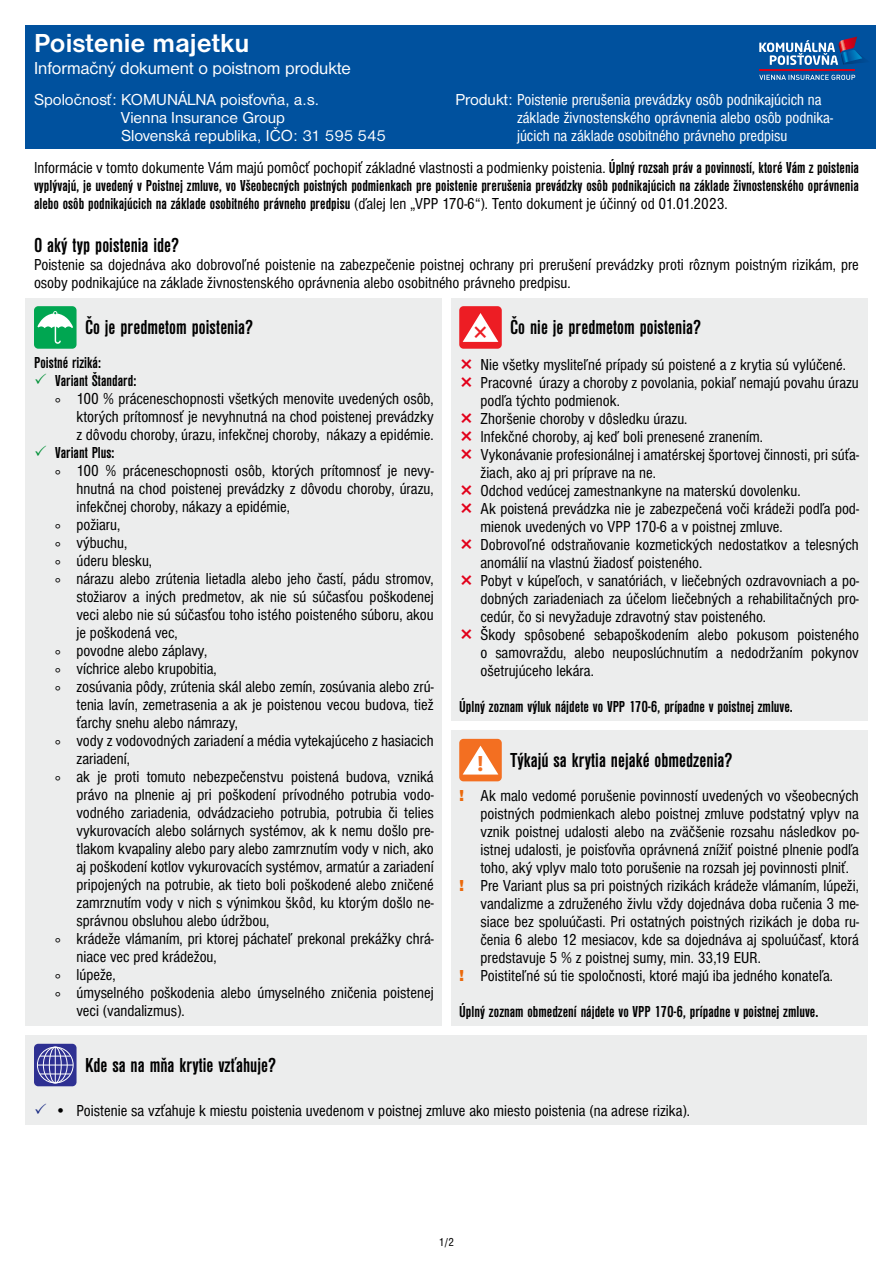
<style>
.page{position:relative;width:893px;height:1263px;background:#fff}
.page>*{position:absolute;margin:0;border:0;box-sizing:border-box;transform-origin:0 0}
.t1{font:700 27px "Nimbus Sans DOT";color:#fff}
.t2{font:700 22.2px "Myriad Pro";color:#ed1d24}
.t3{font:700 22.2px "Myriad Pro";color:#f36f21}
.t4{font:700 condensed 21px "Nimbus Sans DOT";color:#000}
.t5{font:18px "Nimbus Sans DOT";color:#fff}
.t6{font:condensed 16.5px/18px "Nimbus Sans DOT";color:#000}
.t7{font:700 condensed 16.5px/18px "Nimbus Sans DOT";color:#000}
.t8{font:condensed 16.5px/18px "Nimbus Sans DOT";color:#fff}
.t9{font:16.5px/18px "Nimbus Sans DOT";color:#fff}
.t10{font:condensed 12px "Nimbus Sans DOT";color:#000}
.s1{font-stretch:normal}
.s2{font-weight:400}
.s3{font-family:"Nimbus Sans DOT Blac";font-stretch:normal;color:#eb690b}
</style>
<div class="page">
<div style="left:26px;top:298px;width:416px;height:727px;background:#eceded"></div>
<div style="left:26px;top:1035px;width:841px;height:89px;background:#eceded"></div>
<div style="left:451px;top:298px;width:416px;height:422px;background:#eceded"></div>
<div style="left:451px;top:730px;width:416px;height:295px;background:#eceded"></div>
<div style="left:26px;top:26px;width:850px;height:123px;background:#00519e"></div>
<hr style="left:759px;top:69px;width:96px;height:1px;background:#da001a">
<svg style="left:759px;top:75px;width:96px;height:5px"></svg>
<svg style="left:759px;top:37px;width:106px;height:28px"></svg>
<div style="left:34px;top:306px;width:43px;height:43px;background:#00a651;border-radius:4px"></div>
<svg style="left:37px;top:311px;width:36px;height:33px"></svg>
<div style="left:459px;top:306px;width:43px;height:43px;background:#ed1d24;border-radius:4px"></div>
<svg style="left:463px;top:313px;width:35px;height:29px"></svg>
<div style="left:459px;top:739px;width:43px;height:42px;background:#f36f21;border-radius:4px"></div>
<svg style="left:463px;top:746px;width:35px;height:28px"></svg>
<svg style="left:34px;top:1044px;width:43px;height:42px"></svg>
<div style="left:37px;top:1047px;width:36px;height:36px;border:1px solid #fff;border-radius:50%"></div>
<hr style="left:55px;top:1047px;width:1px;height:36px;background:#fff">
<hr style="left:37px;top:1065px;width:36px;height:1px;background:#fff">
<hr style="left:40px;top:1074px;width:31px;height:1px;background:#fff">
<hr style="left:40px;top:1056px;width:31px;height:1px;background:#fff">
<div style="left:43px;top:1047px;width:24px;height:36px;border:1px solid #fff;border-radius:50%"></div>
<div style="left:49px;top:1047px;width:13px;height:36px;border:1px solid #fff;border-radius:50%"></div>
<h1 class="t1" style="left:34px;top:28px;width:217px">Poistenie majetku</h1>
<p class="t5" style="left:34px;top:58px;width:318px">Informačný dokument o poistnom produkte</p>
<p class="t9" style="left:121px;top:90px;width:266px;text-indent:-87px">Spoločnosť: KOMUNÁLNA poisťovňa, a.s.<br>Vienna Insurance Group<br>Slovenská republika, IČO: 31 595 545</p>
<p class="t8" style="left:517px;top:90px;width:317px;text-indent:-62px"><span class="s1">Produkt:</span> Poistenie prerušenia prevádzky osôb podnikajúcich na základe živnostenského oprávnenia alebo osôb podnika&shy;júcich na základe osobitného právneho predpisu</p>
<p class="t7" style="left:34px;top:158px;width:826px;text-align:justify"><span class="s2">Informácie v tomto dokumente Vám majú pomôcť pochopiť základné vlastnosti a podmienky poistenia.</span> Úplný rozsah práv a povinností, ktoré Vám z poistenia vyplývajú, je uvedený v Poistnej zmluve, vo Všeobecných poistných podmienkach pre poistenie prerušenia prevádzky osôb podnikajúcich na základe živnostenského oprávnenia alebo osôb podnikajúcich na základe osobitného právneho predpisu <span class="s2">(ďalej len „VPP 170-6“). Tento dokument je účinný od 01.01.2023.</span></p>
<p class="t4" style="left:34px;top:234px;width:147px">O aký typ poistenia ide?</p>
<p class="t6" style="left:34px;top:256px;width:826px">Poistenie sa dojednáva ako dobrovoľné poistenie na zabezpečenie poistnej ochrany pri prerušení prevádzky proti rôznym poistným rizikám, pre osoby podnikajúce na základe živnostenského oprávnenia alebo osobitného právneho predpisu.</p>
<h2 class="t2" style="left:474px;top:316px;width:15px">×</h2>
<p class="t4" style="left:85px;top:316px;width:170px">Čo je predmetom poistenia?</p>
<p class="t4" style="left:510px;top:316px;width:192px">Čo nie je predmetom poistenia?</p>
<p class="t7" style="left:55px;top:354px;width:83px;text-indent:-21px">Poistné riziká:<br>Variant Štandard:</p>
<p class="t6" style="left:77px;top:390px;width:359px;text-align:justify;text-indent:-21px">° 100 % práceneschopnosti všetkých menovite uvedených osôb, ktorých prítomnosť je nevyhnutná na chod poistenej prevádzky z dôvodu choroby, úrazu, infekčnej choroby, nákazy a epidémie.</p>
<p class="t7" style="left:55px;top:444px;width:61px">Variant Plus:</p>
<p class="t6" style="left:55px;top:462px;width:380px">° 100 % práceneschopnosti osôb, ktorých prítomnosť je nevy-</p>
<p class="t6" style="left:77px;top:480px;width:359px">hnutná na chod poistenej prevádzky z dôvodu choroby, úrazu,</p>
<p class="t6" style="left:77px;top:498px;width:215px">infekčnej choroby, nákazy a epidémie,</p>
<p class="t6" style="left:55px;top:516px;width:67px">° požiaru,</p>
<p class="t6" style="left:55px;top:534px;width:73px">° výbuchu,</p>
<p class="t6" style="left:55px;top:552px;width:98px">° úderu blesku,</p>
<p class="t6" style="left:55px;top:570px;width:380px">° nárazu alebo zrútenia lietadla alebo jeho častí, pádu stromov,</p>
<p class="t6" style="left:77px;top:588px;width:359px">stožiarov a iných predmetov, ak nie sú súčasťou poškodenej</p>
<p class="t6" style="left:77px;top:606px;width:359px">veci alebo nie sú súčasťou toho istého poisteného súboru, akou</p>
<p class="t6" style="left:77px;top:624px;width:103px">je poškodená vec,</p>
<p class="t6" style="left:55px;top:642px;width:153px">° povodne alebo záplavy,</p>
<p class="t6" style="left:55px;top:660px;width:163px">° víchrice alebo krupobitia,</p>
<p class="t6" style="left:55px;top:678px;width:380px">° zosúvania pôdy, zrútenia skál alebo zemín, zosúvania alebo zrú-</p>
<p class="t6" style="left:77px;top:696px;width:359px">tenia lavín, zemetrasenia a ak je poistenou vecou budova, tiež</p>
<p class="t6" style="left:77px;top:714px;width:163px">ťarchy snehu alebo námrazy,</p>
<p class="t6" style="left:55px;top:732px;width:380px">° vody z vodovodných zariadení a média vytekajúceho z hasiacich</p>
<p class="t6" style="left:77px;top:750px;width:55px">zariadení,</p>
<p class="t6" style="left:55px;top:768px;width:380px">° ak je proti tomuto nebezpečenstvu poistená budova, vzniká</p>
<p class="t6" style="left:77px;top:786px;width:359px">právo na plnenie aj pri poškodení prívodného potrubia vodo-</p>
<p class="t6" style="left:77px;top:804px;width:359px">vodného zariadenia, odvádzacieho potrubia, potrubia či telies</p>
<p class="t6" style="left:77px;top:822px;width:359px">vykurovacích alebo solárnych systémov, ak k nemu došlo pre-</p>
<p class="t6" style="left:77px;top:840px;width:359px">tlakom kvapaliny alebo pary alebo zamrznutím vody v nich, ako</p>
<p class="t6" style="left:77px;top:858px;width:359px">aj poškodení kotlov vykurovacích systémov, armatúr a zariadení</p>
<p class="t6" style="left:77px;top:876px;width:359px">pripojených na potrubie, ak tieto boli poškodené alebo zničené</p>
<p class="t6" style="left:77px;top:894px;width:359px">zamrznutím vody v nich s výnimkou škôd, ku ktorým došlo ne-</p>
<p class="t6" style="left:77px;top:912px;width:194px">správnou obsluhou alebo údržbou,</p>
<p class="t6" style="left:55px;top:930px;width:380px">° krádeže vlámaním, pri ktorej páchateľ prekonal prekážky chrá-</p>
<p class="t6" style="left:77px;top:948px;width:142px">niace vec pred krádežou,</p>
<p class="t6" style="left:55px;top:966px;width:62px">° lúpeže,</p>
<p class="t6" style="left:55px;top:984px;width:380px">° úmyselného poškodenia alebo úmyselného zničenia poistenej</p>
<p class="t6" style="left:77px;top:1002px;width:110px">veci (vandalizmus).</p>
<p class="t6" style="left:480px;top:356px;width:380px">Nie všetky mysliteľné prípady sú poistené a z krytia sú vylúčené.<br>Pracovné úrazy a choroby z povolania, pokiaľ nemajú povahu úrazu podľa týchto podmienok.<br>Zhoršenie choroby v dôsledku úrazu.<br>Infekčné choroby, aj keď boli prenesené zranením.<br>Vykonávanie profesionálnej i amatérskej športovej činnosti, pri súťa&shy;žiach, ako aj pri príprave na ne.<br>Odchod vedúcej zamestnankyne na materskú dovolenku.<br>Ak poistená prevádzka nie je zabezpečená voči krádeži podľa pod&shy;mienok uvedených vo VPP 170-6 a v poistnej zmluve.<br>Dobrovoľné odstraňovanie kozmetických nedostatkov a telesných anomálií na vlastnú žiadosť poisteného.<br>Pobyt v kúpeľoch, v sanatóriách, v liečebných ozdravovniach a po&shy;dobných zariadeniach za účelom liečebných a rehabilitačných pro&shy;cedúr, čo si nevyžaduje zdravotný stav poisteného.<br>Škody spôsobené sebapoškodením alebo pokusom poisteného o samovraždu, alebo neuposlúchnutím a nedodržaním pokynov ošetrujúceho lekára.</p>
<p class="t7" style="left:459px;top:698px;width:335px">Úplný zoznam výluk nájdete vo VPP 170-6, prípadne v poistnej zmluve.</p>
<h2 class="t3" style="left:477px;top:749px;width:7px">!</h2>
<p class="t4" style="left:510px;top:749px;width:223px">Týkajú sa krytia nejaké obmedzenia?</p>
<p class="t6" style="left:459px;top:787px;width:401px"><span class="s3">!</span> Ak malo vedomé porušenie povinností uvedených vo všeobecných</p>
<p class="t6" style="left:480px;top:805px;width:380px">poistných podmienkach alebo poistnej zmluve podstatný vplyv na</p>
<p class="t6" style="left:480px;top:823px;width:380px">vznik poistnej udalosti alebo na zväčšenie rozsahu následkov po-</p>
<p class="t6" style="left:480px;top:841px;width:380px">istnej udalosti, je poisťovňa oprávnená znížiť poistné plnenie podľa</p>
<p class="t6" style="left:480px;top:859px;width:370px">toho, aký vplyv malo toto porušenie na rozsah jej povinnosti plniť.</p>
<p class="t6" style="left:459px;top:877px;width:401px"><span class="s3">!</span> Pre Variant plus sa pri poistných rizikách krádeže vlámaním, lúpeži,</p>
<p class="t6" style="left:480px;top:895px;width:380px">vandalizme a združeného živlu vždy dojednáva doba ručenia 3 me-</p>
<p class="t6" style="left:480px;top:913px;width:380px">siace bez spoluúčasti. Pri ostatných poistných rizikách je doba ru-</p>
<p class="t6" style="left:480px;top:931px;width:380px">čenia 6 alebo 12 mesiacov, kde sa dojednáva aj spoluúčasť, ktorá</p>
<p class="t6" style="left:480px;top:949px;width:282px">predstavuje 5 % z poistnej sumy, min. 33,19 EUR.</p>
<p class="t6" style="left:459px;top:967px;width:375px"><span class="s3">!</span> Poistiteľné sú tie spoločnosti, ktoré majú iba jedného konateľa.</p>
<p class="t7" style="left:459px;top:1003px;width:361px">Úplný zoznam obmedzení nájdete vo VPP 170-6, prípadne v poistnej zmluve.</p>
<p class="t4" style="left:85px;top:1054px;width:192px">Kde sa na mňa krytie vzťahuje?</p>
<p class="t6" style="left:55px;top:1102px;width:636px">• Poistenie sa vzťahuje k miestu poistenia uvedenom v poistnej zmluve ako miesto poistenia (na adrese rizika).</p>
<p class="t10" style="left:439px;top:1235px;width:17px">1/2</p>
</div>
